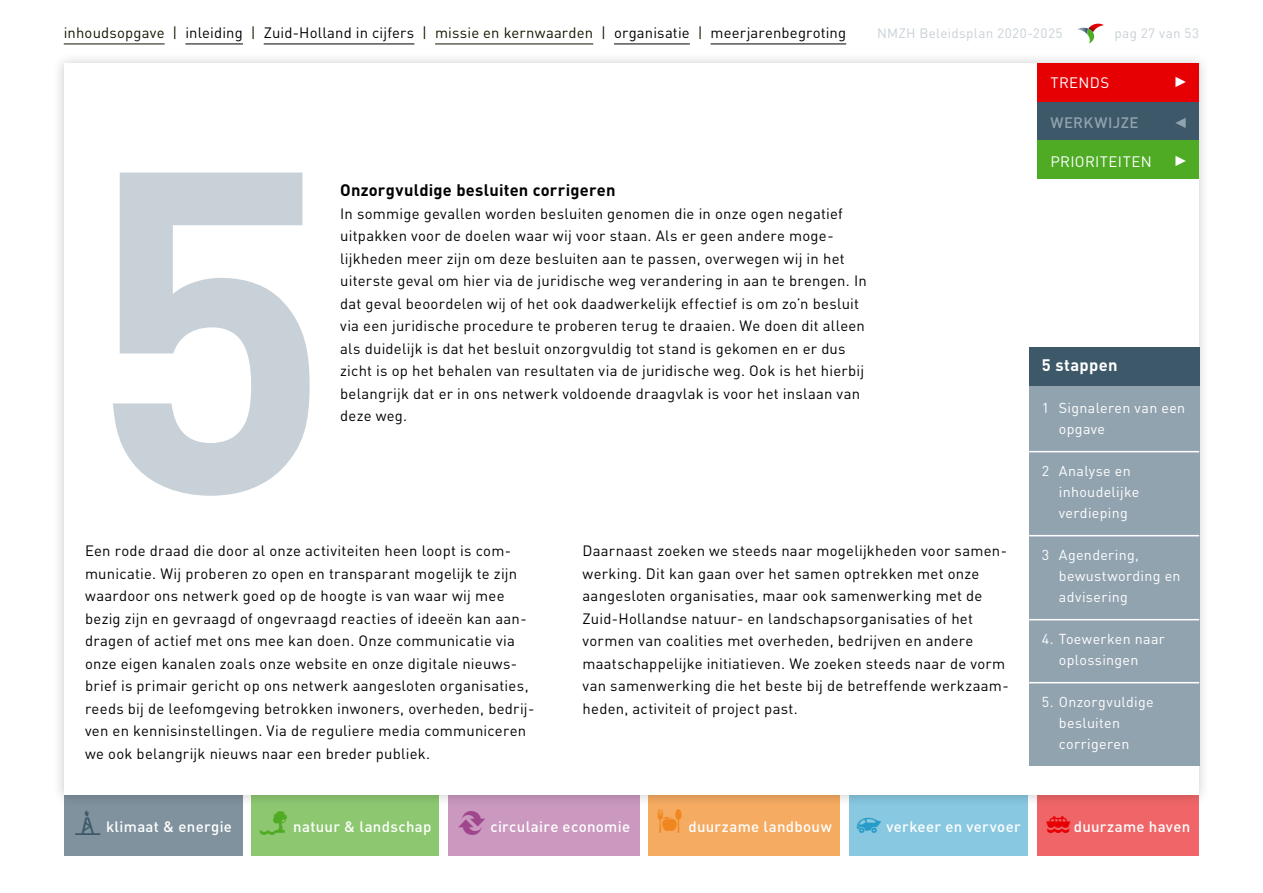
<style>
.page{position:relative;width:1263px;height:893px;background:#fff}
.page>*{position:absolute;margin:0;border:0;box-sizing:border-box;transform-origin:0 0}
.Heading_5{font:700 450px "DIN";color:#c8d1d7}
.tussenkopje{font:700 16.5px "DIN";letter-spacing:.015em;color:#000}
.t1{font:700 16.5px "DIN";letter-spacing:.02em;color:#fff}
.t2{font:500 15px "DIN";letter-spacing:.02em;color:#fff}
.t3{font:15px "DIN";letter-spacing:.025em;color:#fff}
.t4{font:500 15px "DIN";letter-spacing:.03em;color:#92a3b0}
.brood{font:14.85px/22.5px "DIN";letter-spacing:.015em;color:#000}
.t5{font:14.25px/21px "DIN";letter-spacing:.025em;color:#fff}
.t6{font:13.5px "DIN";letter-spacing:.025em;color:#c8d1d7}
.s1{color:#141400}
.s2{color:#3c5869}
</style>
<div class="page">
<div style="left:648px;top:795px;width:192px;height:61px;background:#f5ab61"></div>
<div style="left:252px;top:795px;width:187px;height:61px;background:#8dc871"></div>
<div style="left:448px;top:795px;width:191px;height:61px;background:#cb99c0"></div>
<div style="left:849px;top:795px;width:179px;height:61px;background:#88c8e1"></div>
<div style="left:1037px;top:795px;width:161px;height:61px;background:#f06668"></div>
<div style="left:64px;top:795px;width:178px;height:61px;background:#80929e"></div>
<div style="left:52px;top:52px;width:1158px;height:755px;background:#000;opacity:.2"></div>
<div style="left:64px;top:64px;width:1134px;height:731px;background:#fff"></div>
<div style="left:1037px;top:102px;width:162px;height:38px;background:#3c5869"></div>
<div style="left:1029px;top:385px;width:170px;height:380px;background:#92a3b0"></div>
<hr style="left:1029px;top:451px;width:170px;height:1px;background:#fff">
<hr style="left:1029px;top:535px;width:170px;height:1px;background:#fff">
<hr style="left:1029px;top:619px;width:170px;height:1px;background:#fff">
<hr style="left:1029px;top:682px;width:170px;height:1px;background:#fff">
<div style="left:1029px;top:347px;width:170px;height:38px;background:#3c5869"></div>
<svg style="left:1077px;top:24px;width:26px;height:20px"></svg>
<hr style="left:64px;top:44px;width:101px;height:1px;background:#141400">
<hr style="left:185px;top:44px;width:58px;height:1px;background:#000">
<hr style="left:264px;top:44px;width:150px;height:1px;background:#000">
<hr style="left:435px;top:44px;width:158px;height:1px;background:#141400">
<hr style="left:614px;top:44px;width:76px;height:1px;background:#000">
<hr style="left:711px;top:44px;width:135px;height:1px;background:#000">
<div style="left:1037px;top:64px;width:162px;height:38px;background:#e60004"></div>
<div style="left:1037px;top:140px;width:162px;height:39px;background:#4fab24"></div>
<p class="brood" style="left:64px;top:21px;width:784px"><span class="s1">inhoudsopgave |</span> inleiding <span class="s1">|</span> Zuid-Holland in cijfers <span class="s1">| missie en kernwaarden |</span> organisatie <span class="s1">|</span> meerjarenbegroting</p>
<p class="t6" style="left:877px;top:24px;width:187px">NMZH Beleidsplan 2020-2025</p>
<p class="t6" style="left:1114px;top:24px;width:86px">pag 27 van 53</p>
<p class="t3" style="left:1050px;top:73px;width:60px">TRENDS</p>
<p class="t4" style="left:1050px;top:113px;width:90px">WERKWIJZE</p>
<p class="Heading_5" style="left:87px;top:36px;width:246px">5</p>
<p class="tussenkopje" style="left:340px;top:180px;width:277px">Onzorgvuldige besluiten corrigeren</p>
<p class="brood" style="left:340px;top:202px;width:528px">In sommige gevallen worden besluiten genomen die in onze ogen negatief uitpakken voor de doelen waar wij voor staan. Als er geen andere moge&shy;lijkheden meer zijn om deze besluiten aan te passen, overwegen wij in het uiterste geval om hier via de juridische weg verandering in aan te brengen. In dat geval beoordelen wij of het ook daadwerkelijk effectief is om zo’n besluit via een juridische procedure te proberen terug te draaien. We doen dit alleen als duidelijk is dat het besluit onzorgvuldig tot stand is gekomen en er dus zicht is op het behalen van resultaten via de juridische weg. Ook is het hierbij belangrijk dat er in ons netwerk voldoende draagvlak is voor het inslaan van</p>
<p class="brood" style="left:340px;top:404px;width:69px">deze weg.</p>
<p class="brood" style="left:85px;top:539px;width:451px">Een rode draad die door al onze activiteiten heen loopt is com&shy;municatie. Wij proberen zo open en transparant mogelijk te zijn waardoor ons netwerk goed op de hoogte is van waar wij mee bezig zijn en gevraagd of ongevraagd reacties of ideeën kan aan&shy;dragen of actief met ons mee kan doen. Onze communicatie via onze eigen kanalen zoals onze website en onze digitale nieuws&shy;brief is primair gericht op ons netwerk aangesloten organisaties, reeds bij de leefomgeving betrokken inwoners, overheden, bedrij&shy;ven en kennisinstellingen. Via de reguliere media communiceren we ook belangrijk nieuws naar een breder publiek.</p>
<p class="brood" style="left:583px;top:539px;width:428px">Daarnaast zoeken we steeds naar mogelijkheden voor samen&shy;werking. Dit kan gaan over het samen optrekken met onze aangesloten organisaties, maar ook samenwerking met de Zuid-Hollandse natuur- en landschapsorganisaties of het vormen van coalities met overheden, bedrijven en andere maatschappelijke initiatieven. We zoeken steeds naar de vorm van samenwerking die het beste bij de betreffende werkzaam&shy;heden, activiteit of project past.</p>
<p class="t3" style="left:1050px;top:152px;width:139px">PRIORITEITEN ✓</p>
<p class="t1" style="left:1042px;top:355px;width:77px">5 stappen</p>
<p class="t5" style="left:1059px;top:397px;width:128px;text-indent:-17px">1 Signaleren van een opgave</p>
<p class="t5" style="left:1059px;top:460px;width:82px;text-indent:-17px">2 Analyse en inhoudelijke verdieping</p>
<p class="t5" style="left:1059px;top:544px;width:123px;text-indent:-17px">3 Agendering, bewustwording en advisering</p>
<p class="t5" style="left:1059px;top:628px;width:108px;text-indent:-17px">4. Toewerken naar oplossingen</p>
<p class="t5" style="left:1059px;top:691px;width:96px;text-indent:-17px">5. Onzorgvuldige besluiten corrigeren</p>
<p class="t2" style="left:74px;top:817px;width:159px"><span class="s2">▪</span> klimaat &amp; energie</p>
<p class="t2" style="left:293px;top:817px;width:140px">natuur &amp; landschap</p>
<p class="t2" style="left:490px;top:817px;width:141px">circulaire economie</p>
<p class="t2" style="left:688px;top:817px;width:145px">duurzame landbouw</p>
<p class="t2" style="left:886px;top:817px;width:136px">verkeer en vervoer</p>
<p class="t2" style="left:1074px;top:817px;width:118px">duurzame haven</p>
</div>
